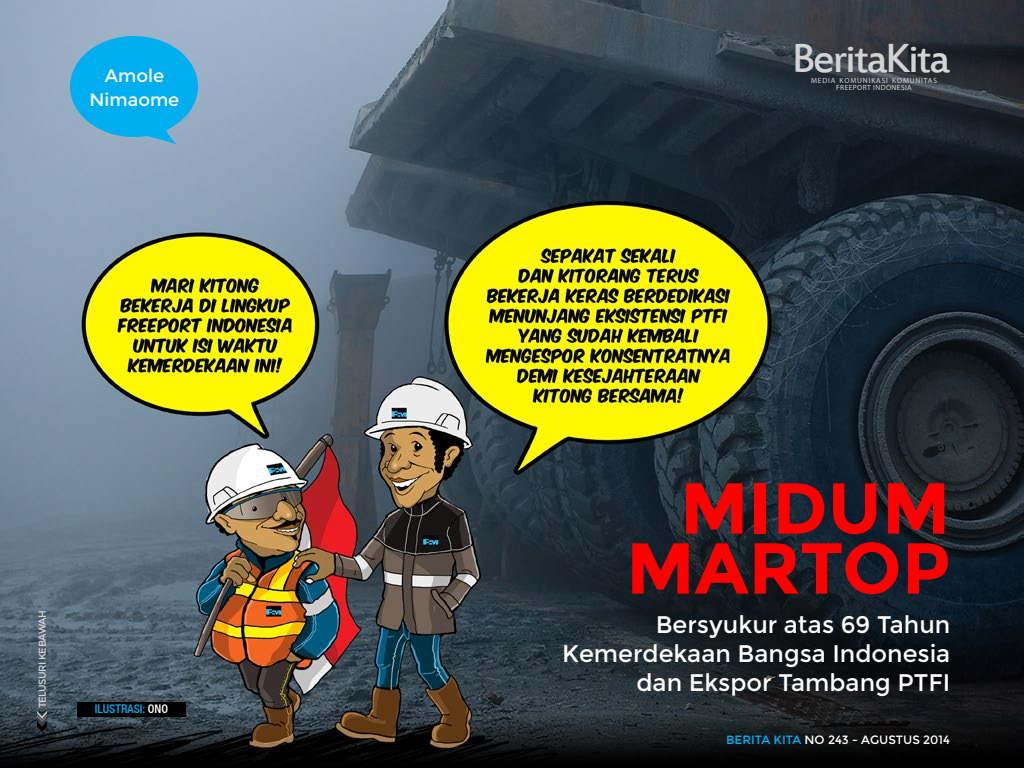
<style>
.page{position:relative;width:1024px;height:768px;background:#fff}
.page>*{position:absolute;margin:0;border:0;box-sizing:border-box;transform-origin:0 0}
.t1{font:700 72px/60px "Montserrat";color:#f00;text-align:right}
.t2{font:45px "Estrangelo Edessa";letter-spacing:-.05em;color:#d1d3d4}
.t3{font:24px "Montserrat";color:#fff}
.t4{font:18px/23.7px "Montserrat";color:#fff;text-align:center}
.t5{font:12px "Montserrat";color:#fff}
.t6{font:500 condensed 12px "Helvetica Neue";color:#00aeef}
.t7{font:10px "Montserrat";letter-spacing:-.05em;color:#d1d3d4}
.t8{font:7.5px/7.5px "Myriad Pro";letter-spacing:.1em;color:#d1d3d4;text-align:center}
.s1{color:#fff}
.s2{color:#00aeef}
</style>
<div class="page">
<img style="left:0;top:0;width:1024px;height:768px">
<svg style="left:70px;top:36px;width:128px;height:108px;background:#27ade3"></svg>
<svg style="left:37px;top:711px;width:10px;height:21px"></svg>
<div style="left:77px;top:702px;width:109px;height:15px;background:#000"></div>
<p class="t4" style="left:90px;top:64px;width:91px">Amole<br>Nimaome</p>
<p class="t7" style="left:36px;top:708px;width:100px;rotate:-90deg">telusuri kebawah</p>
<p class="t6" style="left:95px;top:702px;width:75px">ILUSTRASI: <span class="s1">ONO</span></p>
<h2 class="t2" style="left:792px;top:36px;width:160px">BeritaKita</h2>
<p class="t8" style="left:811px;top:76px;width:128px">MEDIA KOMUNIKASI KOMUNITAS<br>FREEPORT INDONESIA</p>
<h1 class="t1" style="left:626px;top:479px;width:326px">MIDUM<br>MARTOP</h1>
<p class="t3" style="left:656px;top:611px;width:296px">Bersyukur atas 69 Tahun</p>
<p class="t3" style="left:562px;top:640px;width:390px">Kemerdekaan Bangsa Indonesia</p>
<p class="t3" style="left:637px;top:668px;width:277px">dan Ekspor Tambang PTF</p>
<p class="t3" style="left:943px;top:668px;width:9px">I</p>
<p class="t5" style="left:726px;top:732px;width:225px"><span class="s2">berita kita</span> no 243 - agustus 2014</p>
</div>
